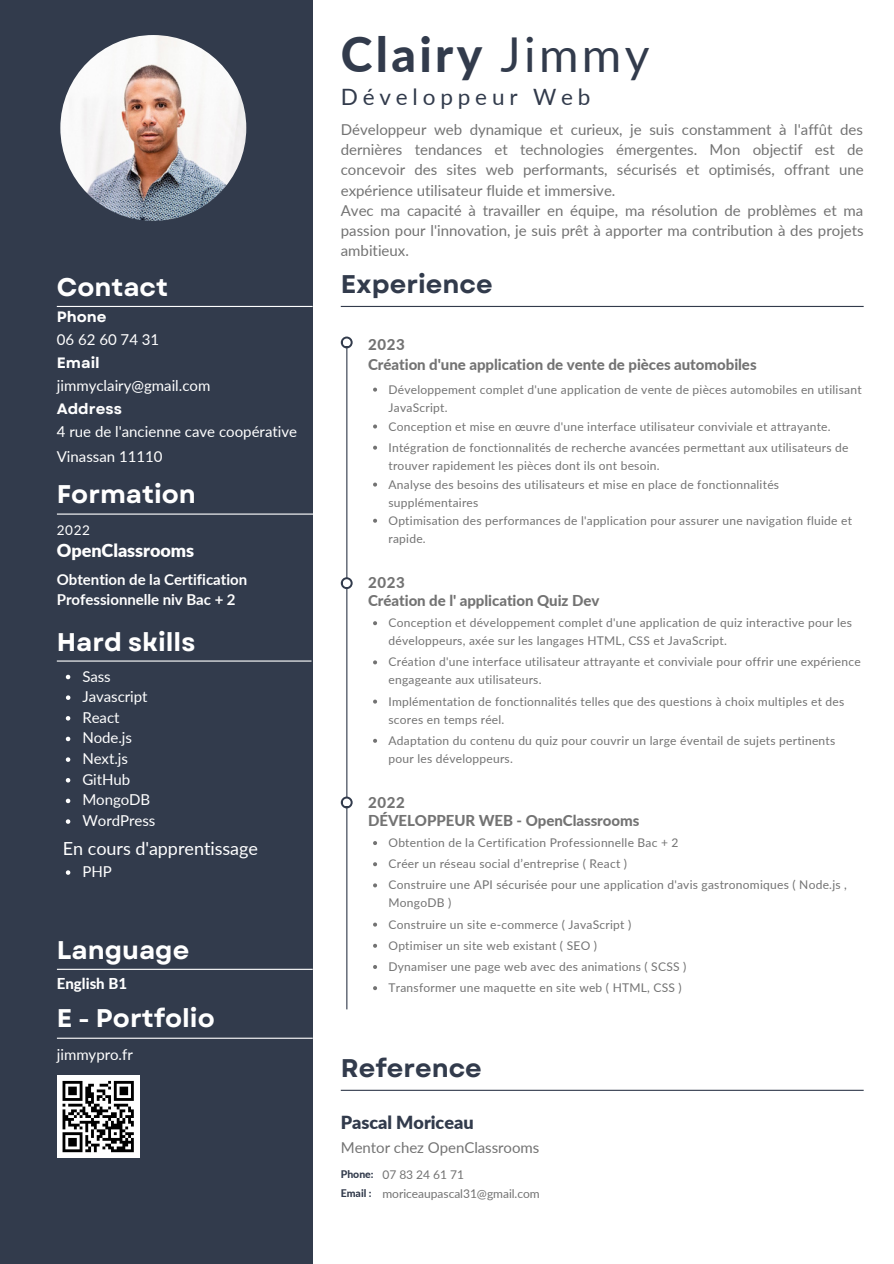
<style>
.page{position:relative;width:894px;height:1264px;background:#fff}
.page>*{position:absolute;margin:0;border:0;box-sizing:border-box;transform-origin:0 0}
.t1{font:800 48px "Lato";letter-spacing:.07em;color:#323b4c}
.t2{font:700 25.5px "Garet";color:#fff}
.t3{font:700 25.5px "Garet";color:#323b4c}
.t4{font:22.5px "Lato";letter-spacing:.215em;color:#323b4c}
.t5{font:18px "Lato";letter-spacing:-.005em;color:#fff}
.t6{font:900 18px "Lato";color:#323b4c}
.t7{font:900 18px "Lato";letter-spacing:-.005em;color:#fff}
.t8{font:15px/20.2px "Lato";color:#737373;text-align:justify}
.t9{font:15px "Lato";color:#fff}
.t10{font:800 15px "Lato";letter-spacing:-.005em;color:#737373}
.t11{font:700 15px/20.2px "Lato";letter-spacing:-.005em;color:#fff}
.t12{font:700 15px "Garet";color:#fff}
.t13{font:800 15px "Lato";color:#fff}
.t14{font:13.5px "Lato";color:#fff}
.t15{font:12px/18px "Lato";letter-spacing:.02em;color:#737373}
.t16{font:12px "Lato";letter-spacing:-.005em;color:#737373}
.t17{font:800 10.5px "Lato";color:#323b4c}
.s1{font-weight:400}
</style>
<div class="page">
<div style="left:0;top:0;width:312px;height:1263px;background:#323b4c"></div>
<hr style="left:57px;top:306px;width:255px;height:1px;background:#fff">
<hr style="left:57px;top:513px;width:258px;height:1px;background:#fff">
<hr style="left:341px;top:306px;width:522px;height:1px;background:#323b4c">
<hr style="left:346px;top:342px;width:1px;height:667px;background:#323b4c">
<svg style="left:373px;top:387px;width:4px;height:4px"></svg>
<svg style="left:373px;top:621px;width:4px;height:4px"></svg>
<svg style="left:341px;top:336px;width:11px;height:12px"></svg>
<div style="left:342px;top:338px;width:8px;height:8px;background:#fff;border-radius:50%"></div>
<svg style="left:341px;top:577px;width:11px;height:12px"></svg>
<div style="left:342px;top:579px;width:8px;height:8px;background:#fff;border-radius:50%"></div>
<svg style="left:341px;top:796px;width:11px;height:12px"></svg>
<div style="left:342px;top:798px;width:8px;height:8px;background:#fff;border-radius:50%"></div>
<hr style="left:341px;top:1089px;width:522px;height:1px;background:#323b4c">
<img style="left:60px;top:35px;width:186px;height:186px;border-radius:50%">
<hr style="left:57px;top:660px;width:254px;height:1px;background:#fff">
<hr style="left:57px;top:968px;width:255px;height:1px;background:#fff">
<div style="left:57px;top:1075px;width:82px;height:82px;background:#fff"></div>
<svg style="left:62px;top:1080px;width:72px;height:72px"></svg>
<hr style="left:111px;top:1149px;width:23px;height:3px;background:#000">
<hr style="left:57px;top:1037px;width:255px;height:1px;background:#fff">
<svg style="left:66px;top:695px;width:4px;height:5px"></svg>
<svg style="left:66px;top:716px;width:4px;height:4px"></svg>
<svg style="left:66px;top:736px;width:4px;height:5px"></svg>
<svg style="left:66px;top:674px;width:4px;height:5px"></svg>
<svg style="left:66px;top:757px;width:4px;height:5px"></svg>
<svg style="left:66px;top:778px;width:4px;height:4px"></svg>
<svg style="left:66px;top:798px;width:4px;height:5px"></svg>
<svg style="left:373px;top:841px;width:4px;height:4px"></svg>
<svg style="left:66px;top:819px;width:4px;height:4px"></svg>
<svg style="left:373px;top:424px;width:4px;height:4px"></svg>
<svg style="left:373px;top:445px;width:4px;height:4px"></svg>
<svg style="left:373px;top:482px;width:4px;height:4px"></svg>
<svg style="left:373px;top:518px;width:4px;height:4px"></svg>
<svg style="left:373px;top:660px;width:4px;height:4px"></svg>
<svg style="left:373px;top:699px;width:4px;height:4px"></svg>
<svg style="left:373px;top:738px;width:4px;height:4px"></svg>
<svg style="left:373px;top:862px;width:4px;height:4px"></svg>
<svg style="left:373px;top:883px;width:4px;height:4px"></svg>
<svg style="left:373px;top:922px;width:4px;height:4px"></svg>
<svg style="left:373px;top:943px;width:4px;height:4px"></svg>
<svg style="left:373px;top:965px;width:4px;height:4px"></svg>
<svg style="left:373px;top:986px;width:4px;height:4px"></svg>
<svg style="left:66px;top:870px;width:4px;height:4px"></svg>
<p class="t2" style="left:57px;top:269px;width:113px">Contact</p>
<p class="t12" style="left:57px;top:306px;width:51px">Phone</p>
<p class="t9" style="left:57px;top:330px;width:104px">06 62 60 74 31</p>
<p class="t12" style="left:57px;top:352px;width:44px">Email</p>
<p class="t9" style="left:57px;top:376px;width:155px">jimmyclairy@gmail.com</p>
<p class="t12" style="left:57px;top:398px;width:67px">Address</p>
<p class="t9" style="left:57px;top:422px;width:242px">4 rue de l'ancienne cave coopérative</p>
<p class="t9" style="left:57px;top:447px;width:107px">Vinassan 11110</p>
<p class="t2" style="left:57px;top:476px;width:140px">Formation</p>
<p class="t14" style="left:57px;top:521px;width:35px">2022</p>
<p class="t7" style="left:57px;top:539px;width:139px">OpenClassrooms</p>
<p class="t11" style="left:57px;top:568px;width:192px">Obtention de la Certification<br>Professionnelle niv Bac + 2</p>
<p class="t2" style="left:57px;top:623px;width:140px">Hard skills</p>
<p class="t9" style="left:82px;top:666px;width:30px">Sass</p>
<p class="t9" style="left:82px;top:687px;width:67px">Javascript</p>
<p class="t9" style="left:82px;top:708px;width:39px">React</p>
<p class="t9" style="left:82px;top:728px;width:51px">Node.js</p>
<p class="t9" style="left:82px;top:749px;width:47px">Next.js</p>
<p class="t9" style="left:82px;top:770px;width:49px">GitHub</p>
<p class="t9" style="left:82px;top:790px;width:69px">MongoDB</p>
<p class="t9" style="left:82px;top:811px;width:74px">WordPress</p>
<p class="t5" style="left:63px;top:837px;width:196px">En cours d'apprentissage</p>
<p class="t9" style="left:82px;top:862px;width:31px">PHP</p>
<p class="t2" style="left:57px;top:932px;width:134px">Language</p>
<p class="t13" style="left:57px;top:974px;width:72px">English B1</p>
<p class="t2" style="left:57px;top:1000px;width:159px">E - Portfolio</p>
<p class="t9" style="left:57px;top:1044px;width:77px">jimmypro.fr</p>
<p class="t1" style="left:341px;top:25px;width:310px">Clairy <span class="s1">Jimmy</span></p>
<p class="t4" style="left:341px;top:82px;width:251px">Développeur Web</p>
<p class="t8" style="left:341px;top:119px;width:524px">Développeur web dynamique et curieux, je suis constamment à l'affût des dernières tendances et technologies émergentes. Mon objectif est de concevoir des sites web performants, sécurisés et optimisés, offrant une expérience utilisateur fluide et immersive.</p>
<p class="t8" style="left:341px;top:200px;width:524px">Avec ma capacité à travailler en équipe, ma résolution de problèmes et ma passion pour l'innovation, je suis prêt à apporter ma contribution à des projets ambitieux.</p>
<p class="t3" style="left:341px;top:266px;width:153px">Experience</p>
<p class="t10" style="left:368px;top:335px;width:38px">2023</p>
<p class="t10" style="left:368px;top:355px;width:390px">Création d'une application de vente de pièces automobiles</p>
<p class="t15" style="left:388px;top:380px;width:474px">Développement complet d'une application de vente de pièces automobiles en utilisant<br>JavaScript.</p>
<p class="t15" style="left:388px;top:417px;width:443px">Conception et mise en œuvre d'une interface utilisateur conviviale et attrayante.</p>
<p class="t15" style="left:388px;top:438px;width:461px">Intégration de fonctionnalités de recherche avancées permettant aux utilisateurs de trouver rapidement les pièces dont ils ont besoin.</p>
<p class="t15" style="left:388px;top:475px;width:392px">Analyse des besoins des utilisateurs et mise en place de fonctionnalités supplémentaires</p>
<p class="t15" style="left:388px;top:511px;width:465px">Optimisation des performances de l'application pour assurer une navigation fluide et rapide.</p>
<p class="t10" style="left:368px;top:573px;width:38px">2023</p>
<p class="t10" style="left:368px;top:591px;width:233px">Création de l' application Quiz Dev</p>
<p class="t15" style="left:388px;top:613px;width:465px">Conception et développement complet d'une application de quiz interactive pour les développeurs, axée sur les langages HTML, CSS et JavaScript.</p>
<p class="t15" style="left:388px;top:652px;width:473px">Création d'une interface utilisateur attrayante et conviviale pour offrir une expérience engageante aux utilisateurs.</p>
<p class="t15" style="left:388px;top:692px;width:457px">Implémentation de fonctionnalités telles que des questions à choix multiples et des scores en temps réel.</p>
<p class="t15" style="left:388px;top:731px;width:448px">Adaptation du contenu du quiz pour couvrir un large éventail de sujets pertinents pour les développeurs.</p>
<p class="t10" style="left:368px;top:792px;width:38px">2022</p>
<p class="t10" style="left:368px;top:811px;width:273px">DÉVELOPPEUR WEB - OpenClassrooms</p>
<p class="t15" style="left:388px;top:833px;width:291px">Obtention de la Certification Professionnelle Bac + 2</p>
<p class="t15" style="left:388px;top:854px;width:240px">Créer un réseau social d’entreprise ( React )</p>
<p class="t15" style="left:388px;top:875px;width:460px">Construire une API sécurisée pour une application d'avis gastronomiques ( Node.js ,<br>MongoDB )</p>
<p class="t15" style="left:388px;top:915px;width:244px">Construire un site e-commerce ( JavaScript )</p>
<p class="t15" style="left:388px;top:936px;width:210px">Optimiser un site web existant ( SEO )</p>
<p class="t15" style="left:388px;top:957px;width:299px">Dynamiser une page web avec des animations ( SCSS )</p>
<p class="t15" style="left:388px;top:978px;width:295px">Transformer une maquette en site web ( HTML, CSS )</p>
<p class="t3" style="left:341px;top:1049px;width:142px">Reference</p>
<p class="t6" style="left:341px;top:1111px;width:134px">Pascal Moriceau</p>
<p class="t8" style="left:341px;top:1136px;width:200px">Mentor chez OpenClassrooms</p>
<p class="t17" style="left:341px;top:1168px;width:34px">Phone:</p>
<p class="t17" style="left:341px;top:1186px;width:32px">Email :</p>
<p class="t15" style="left:382px;top:1165px;width:83px">07 83 24 61 71</p>
<p class="t16" style="left:382px;top:1186px;width:159px">moriceaupascal31@gmail.com</p>
</div>
